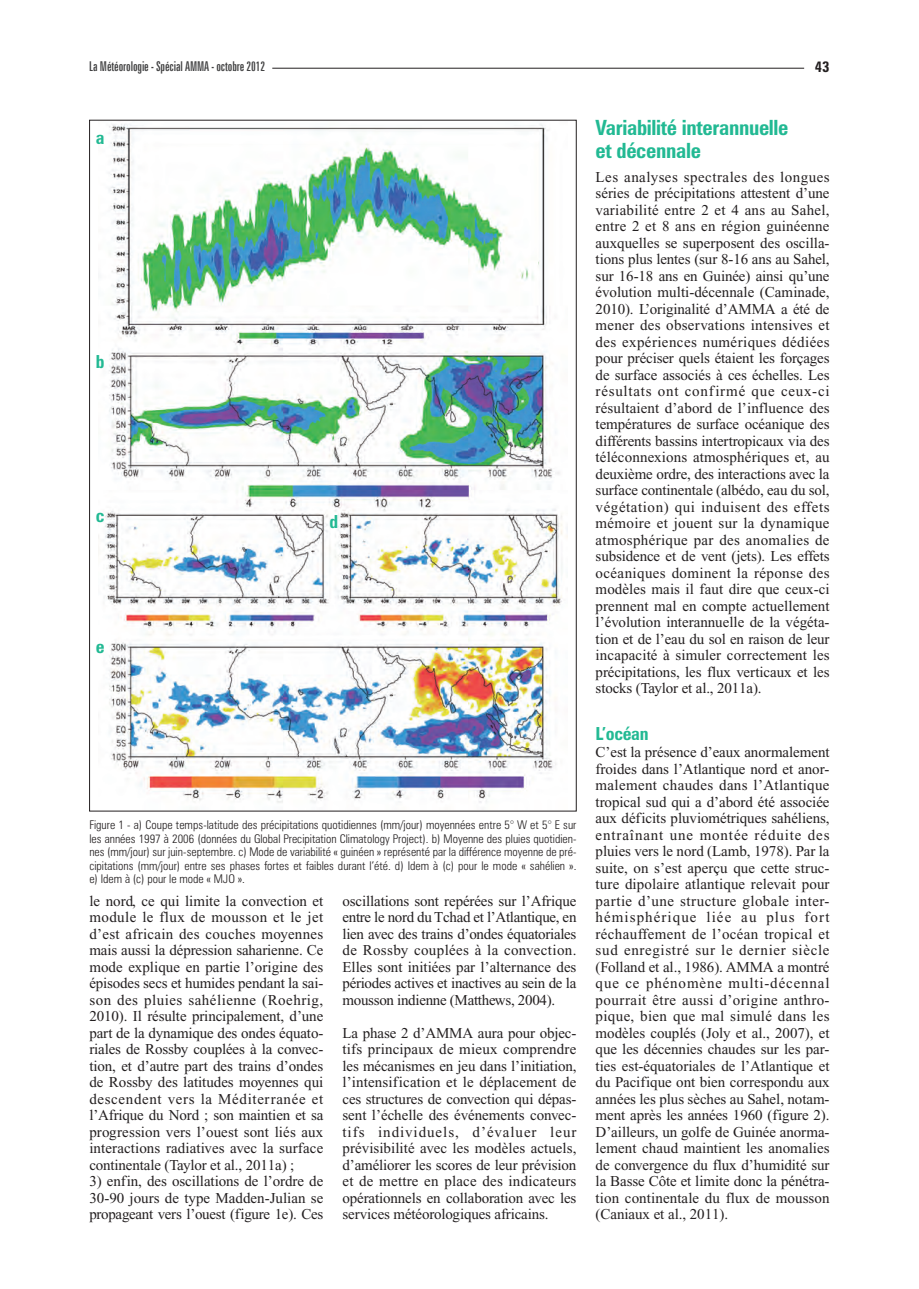
<style>
.page{position:relative;width:919px;height:1289px;background:#fff}
.page>*{position:absolute;margin:0;border:0;box-sizing:border-box;transform-origin:0 0}
.t1{font:700 condensed 21px/22.5px "Zurich BT";letter-spacing:-.015em;color:#22b993}
.t2{font:700 condensed 18px "Zurich BT";letter-spacing:-.015em;color:#22b993}
.t3{font:15px/16.5px "Times New Roman";letter-spacing:-.01em;color:#231f20;text-align:justify}
.t4{font:700 condensed 15px "Zurich BT";color:#231f20}
.t5{font:extra-condensed 13.5px "Zurich BT";letter-spacing:-.005em;color:#3e3e3f}
.t6{font:300 condensed 12px/13.5px "Zurich BT";color:#231f20;text-align:justify}
</style>
<div class="page">
<hr style="left:272px;top:68px;width:532px;height:1px;background:#231f20">
<img style="left:104px;top:124px;width:463px;height:679px">
<p class="t5" style="left:89px;top:62px;width:177px">La Météorologie - Spécial AMMA - octobre 2012</p>
<p class="t4" style="left:814px;top:62px;width:16px">43</p>
<p class="t2" style="left:96px;top:131px;width:10px">a</p>
<p class="t2" style="left:96px;top:355px;width:10px">b</p>
<p class="t2" style="left:96px;top:509px;width:10px">c</p>
<p class="t2" style="left:329px;top:515px;width:10px">d</p>
<p class="t2" style="left:96px;top:640px;width:10px">e</p>
<p class="t6" style="left:89px;top:819px;width:488px">Figure 1 - a) Coupe temps-latitude des précipitations quotidiennes (mm/jour) moyennées entre 5° W et 5° E sur les années 1997 à 2006 (données du Global Precipitation Climatology Project). b) Moyenne des pluies quotidien&shy;nes (mm/jour) sur juin-septembre. c) Mode de variabilité « guinéen » représenté par la différence moyenne de pré&shy;cipitations (mm/jour) entre ses phases fortes et faibles durant l’été. d) Idem à (c) pour le mode « sahélien ». e) Idem à (c) pour le mode « MJO ».</p>
<p class="t3" style="left:89px;top:893px;width:235px">le nord, ce qui limite la convection et module le flux de mousson et le jet d’est africain des couches moyennes mais aussi la dépression saharienne. Ce mode explique en partie l’origine des épisodes secs et humides pendant la sai&shy;son des pluies sahélienne (Roehrig, 2010). Il résulte principalement, d’une part de la dynamique des ondes équato&shy;riales de Rossby couplées à la convec&shy;tion, et d’autre part des trains d’ondes de Rossby des latitudes moyennes qui descendent vers la Méditerranée et l’Afrique du Nord ; son maintien et sa progression vers l’ouest sont liés aux interactions radiatives avec la surface continentale (Taylor et al., 2011a) ;</p>
<p class="t3" style="left:89px;top:1174px;width:235px">3) enfin, des oscillations de l’ordre de 30-90 jours de type Madden-Julian se propageant vers l’ouest (figure 1e). Ces</p>
<p class="t3" style="left:342px;top:893px;width:235px">oscillations sont repérées sur l’Afrique entre le nord du Tchad et l’Atlantique, en lien avec des trains d’ondes équatoriales de Rossby couplées à la convection.<br>Elles sont initiées par l’alternance des périodes actives et inactives au sein de la mousson indienne (Matthews, 2004).</p>
<p class="t3" style="left:342px;top:1025px;width:235px">La phase 2 d’AMMA aura pour objec&shy;tifs principaux de mieux comprendre les mécanismes en jeu dans l’initiation, l’intensification et le déplacement de ces structures de convection qui dépas&shy;sent l’échelle des événements convec&shy;tifs individuels, d’évaluer leur prévisibilité avec les modèles actuels, d’améliorer les scores de leur prévision et de mettre en place des indicateurs opérationnels en collaboration avec les services météorologiques africains.</p>
<h1 class="t1" style="left:595px;top:118px;width:194px">Variabilité interannuelle et décennale</h1>
<p class="t3" style="left:595px;top:170px;width:235px">Les analyses spectrales des longues séries de précipitations attestent d’une variabilité entre 2 et 4 ans au Sahel, entre 2 et 8 ans en région guinéenne auxquelles se superposent des oscilla&shy;tions plus lentes (sur 8-16 ans au Sahel, sur 16-18 ans en Guinée) ainsi qu’une évolution multi-décennale (Caminade, 2010). L’originalité d’AMMA a été de mener des observations intensives et des expériences numériques dédiées pour préciser quels étaient les forçages de surface associés à ces échelles. Les résultats ont confirmé que ceux-ci résultaient d’abord de l’influence des températures de surface océanique des différents bassins intertropicaux via des téléconnexions atmosphériques et, au deuxième ordre, des interactions avec la surface continentale (albédo, eau du sol, végétation) qui induisent des effets mémoire et jouent sur la dynamique atmosphérique par des anomalies de subsidence et de vent (jets). Les effets océaniques dominent la réponse des modèles mais il faut dire que ceux-ci prennent mal en compte actuellement l’évolution interannuelle de la végéta&shy;tion et de l’eau du sol en raison de leur incapacité à simuler correctement les précipitations, les flux verticaux et les stocks (Taylor et al., 2011a).</p>
<p class="t2" style="left:595px;top:726px;width:54px">L’océan</p>
<p class="t3" style="left:595px;top:745px;width:235px">C’est la présence d’eaux anormalement froides dans l’Atlantique nord et anor&shy;malement chaudes dans l’Atlantique tropical sud qui a d’abord été associée aux déficits pluviométriques sahéliens, entraînant une montée réduite des pluies vers le nord (Lamb, 1978). Par la suite, on s’est aperçu que cette struc&shy;ture dipolaire atlantique relevait pour partie d’une structure globale inter&shy;hémisphérique liée au plus fort réchauffement de l’océan tropical et sud enregistré sur le dernier siècle (Folland et al., 1986). AMMA a montré que ce phénomène multi-décennal pourrait être aussi d’origine anthro&shy;pique, bien que mal simulé dans les modèles couplés (Joly et al., 2007), et que les décennies chaudes sur les par&shy;ties est-équatoriales de l’Atlantique et du Pacifique ont bien correspondu aux années les plus sèches au Sahel, notam&shy;ment après les années 1960 (figure 2).<br>D’ailleurs, un golfe de Guinée anorma&shy;lement chaud maintient les anomalies de convergence du flux d’humidité sur la Basse Côte et limite donc la pénétra&shy;tion continentale du flux de mousson (Caniaux et al., 2011).</p>
</div>
